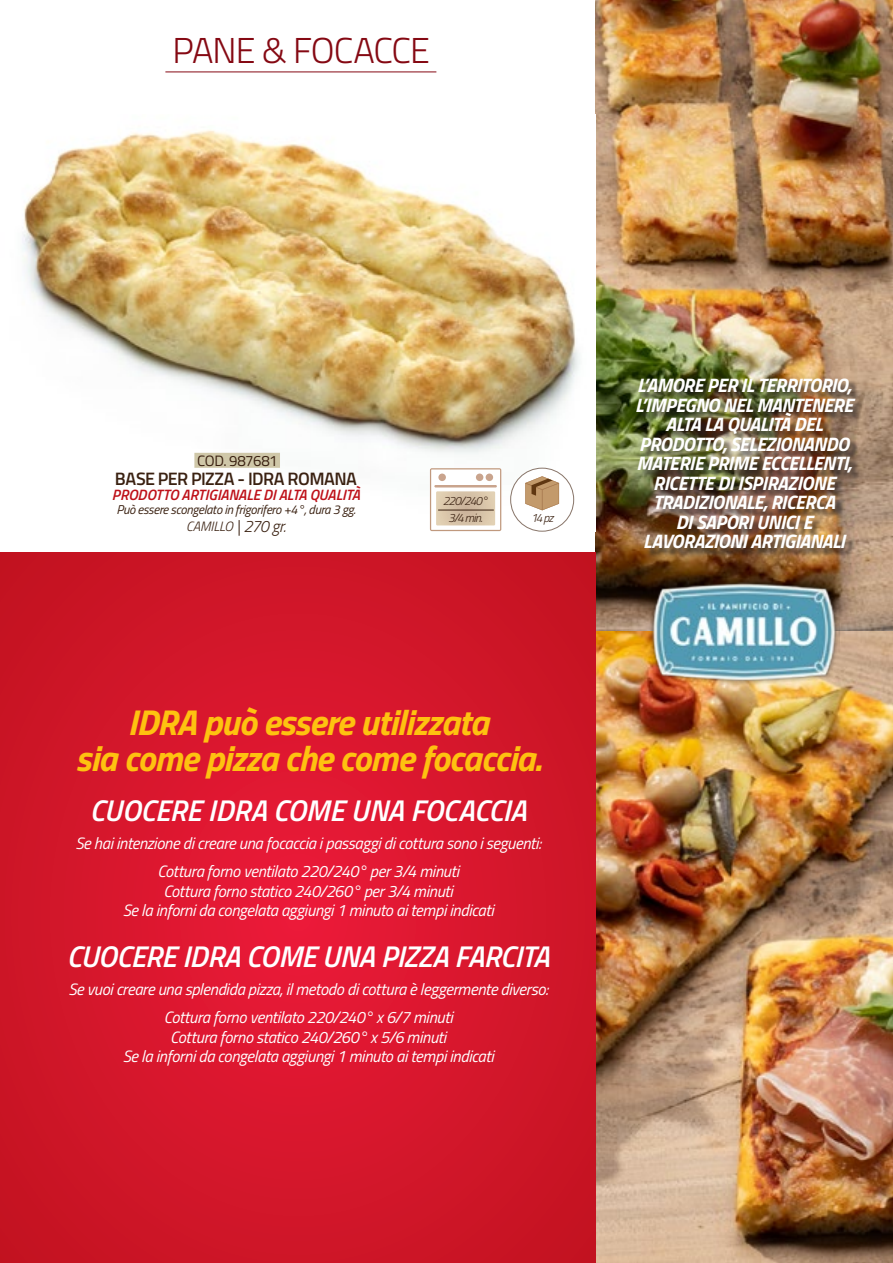
<style>
.page{position:relative;width:893px;height:1263px;background:#fff}
.page>*{position:absolute;margin:0;border:0;box-sizing:border-box;transform-origin:0 0}
.t1{font:italic 700 36px/36px "Titillium Web";letter-spacing:-.025em;color:#fec210;text-align:center}
.t2{font:300 36px "Titillium Web";letter-spacing:-.03em;color:#850913}
.t3{font:italic 600 30px "Titillium Web";letter-spacing:-.015em;color:#fff}
.t4{font:italic 700 19.5px/19.5px "Titillium Web";letter-spacing:-.02em;color:#fff;text-align:center}
.t5{font:600 18px "Titillium Web";letter-spacing:-.03em;color:#3a2111}
.t6{font:italic 16.5px/28px "Titillium Web";letter-spacing:-.02em;color:#fff;text-align:center}
.t7{font:italic 600 15px "Titillium Web";letter-spacing:-.005em;color:#be1119}
.t8{font:15px "Titillium Web";letter-spacing:-.035em;color:#3a2111}
.t9{font:italic 300 13.5px "Titillium Web";letter-spacing:-.01em;color:#3a2111}
.t10{font:italic 12.75px "Titillium Web";letter-spacing:-.025em;color:#3a2111}
.t11{font:italic 300 12px/16.5px "Titillium Web";letter-spacing:-.07em;color:#3a2111;text-align:center}
.s1{font-size:16.5px}
</style>
<div class="page">
<hr style="left:165px;top:72px;width:271px;height:1px;background:#850913">
<img style="left:595px;top:0;width:298px;height:1263px">
<img style="left:649px;top:579px;width:190px;height:105px">
<div style="left:638px;top:380px;width:226px;height:177px;background:#231f20;opacity:.75"></div>
<img style="left:22px;top:130px;width:558px;height:385px">
<svg style="left:0;top:553px;width:595px;height:710px;background:#d4162a"></svg>
<svg style="left:429px;top:468px;width:73px;height:63px"></svg>
<svg style="left:430px;top:468px;width:71px;height:63px"></svg>
<hr style="left:434px;top:485px;width:63px;height:2px;background:#c9a48d">
<div style="left:511px;top:468px;width:63px;height:63px;background:#fff;border-radius:50%"></div>
<svg style="left:525px;top:476px;width:34px;height:34px"></svg>
<div style="left:510px;top:468px;width:64px;height:63px;border:1px solid #887569;border-radius:50%"></div>
<div style="left:194px;top:453px;width:86px;height:15px;background:#cfc7a8"></div>
<h1 class="t2" style="left:173px;top:24px;width:259px">PANE &amp; FOCACCE</h1>
<p class="t8" style="left:197px;top:449px;width:82px">COD. 987681</p>
<p class="t5" style="left:115px;top:465px;width:244px">BASE PER PIZZA - IDRA ROMANA</p>
<p class="t7" style="left:112px;top:483px;width:250px">PRODOTTO ARTIGIANALE DI ALTA QUALITÀ</p>
<p class="t10" style="left:116px;top:500px;width:241px">Può essere scongelato in frigorifero +4°, dura 3 gg.</p>
<p class="t9" style="left:186px;top:516px;width:101px">CAMILLO <span class="s1">| 270 gr.</span></p>
<p class="t11" style="left:443px;top:492px;width:47px">220/240°<br>3/4 min.</p>
<p class="t11" style="left:531px;top:509px;width:24px">14 pz</p>
<h1 class="t1" style="left:76px;top:702px;width:467px">IDRA può essere utilizzata<br>sia come pizza che come focaccia.</h1>
<h2 class="t3" style="left:90px;top:788px;width:438px">CUOCERE IDRA COME UNA FOCACCIA</h2>
<p class="t6" style="left:75px;top:828px;width:467px">Se hai intenzione di creare una focaccia i passaggi di cottura sono i seguenti:<br>Cottura forno ventilato 220/240° per 3/4 minuti</p>
<p class="t6" style="left:123px;top:880px;width:372px;line-height:19.5px">Cottura forno statico 240/260° per 3/4 minuti<br>Se la inforni da congelata aggiungi 1 minuto ai tempi indicati</p>
<h2 class="t3" style="left:67px;top:934px;width:485px">CUOCERE IDRA COME UNA PIZZA FARCITA</h2>
<p class="t6" style="left:68px;top:974px;width:481px">Se vuoi creare una splendida pizza, il metodo di cottura è leggermente diverso:<br>Cottura forno ventilato 220/240° x 6/7 minuti</p>
<p class="t6" style="left:123px;top:1026px;width:372px;line-height:19.5px">Cottura forno statico 240/260° x 5/6 minuti<br>Se la inforni da congelata aggiungi 1 minuto ai tempi indicati</p>
<p class="t4" style="left:635px;top:374px;width:220px">L’AMORE PER IL TERRITORIO,<br>L’IMPEGNO NEL MANTENERE<br>ALTA LA QUALITÀ DEL<br>PRODOTTO, SELEZIONANDO<br>MATERIE PRIME ECCELLENTI,<br>RICETTE DI ISPIRAZIONE<br>TRADIZIONALE, RICERCA<br>DI SAPORI UNICI E<br>LAVORAZIONI ARTIGIANALI</p>
</div>
